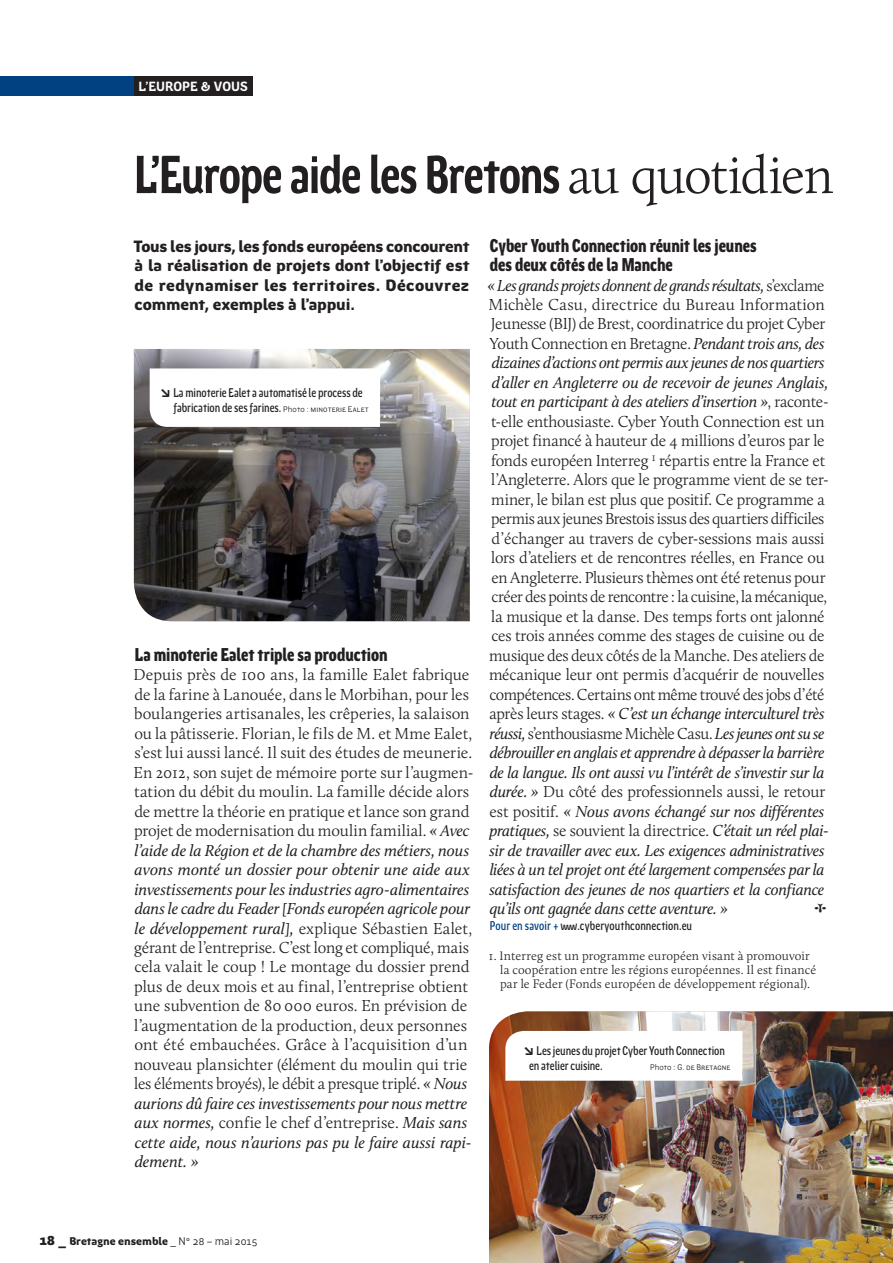
<style>
.page{position:relative;width:893px;height:1263px;background:#fff}
.page>*{position:absolute;margin:0;border:0;box-sizing:border-box;transform-origin:0 0}
.t1{font:700 54px "Region Bretagne Cond";letter-spacing:-.025em;color:#231f20}
._01-Inter{font:900 18.75px/19.5px "Region Bretagne Cond";letter-spacing:-.005em;color:#231f20}
._01_Texte_Courant{font:900 18.75px "Region Bretagne Cond";letter-spacing:-.005em;color:#231f20}
._01_Texte_Courant-2{font:300 16.5px/19.5px "Calluna";letter-spacing:-.005em;color:#231f20}
.t2{font:900 16.5px/19.5px "Region Bretagne";letter-spacing:.015em;color:#231f20;text-align:justify}
._01_Texte_Courant-3{font:16.5px "Region Bretagne";color:#231f20}
.t3{font:700 13.5px "Region Bretagne";color:#fff}
._01_Texte_Courant-4{font:500 12.75px/15px "Region Bretagne Cond";color:#231f20}
._01_mention{font:300 12.75px/14.2px "Calluna";letter-spacing:.01em;color:#231f20}
.t4{font:900 11.25px "Region Bretagne";color:#231f20}
.t5{font:8.25px "Region Bretagne";letter-spacing:.01em;color:#231f20}
.s1{font-family:"Calluna";font-weight:300}
.s2{font-size:18px}
.s3{font-family:"Region Bretagne";font-weight:400;font-size:8.25px}
.s4{font-weight:400;font-style:italic}
.s5{color:#014081}
.s6{font-size:15px}
.s7{font-weight:400}
</style>
<div class="page">
<div style="left:134px;top:76px;width:118px;height:20px;background:#231f20"></div>
<div style="left:0;top:76px;width:134px;height:20px;background:#014081"></div>
<img style="left:489px;top:1011px;width:404px;height:252px">
<img style="left:134px;top:349px;width:336px;height:272px">
<svg style="left:150px;top:368px;width:230px;height:59px"></svg>
<svg style="left:505px;top:1031px;width:237px;height:50px"></svg>
<p class="t3" style="left:138px;top:79px;width:111px">L’EUROPE &amp; VOUS</p>
<p class="t1" style="left:134px;top:145px;width:701px">L’Europe aide les Bretons <span class="s1">au quotidien</span></p>
<p class="t2" style="left:133px;top:237px;width:338px">Tous les jours, les fonds européens concourent à la réalisation de projets dont l’objectif est de redynamiser les territoires. Découvrez comment, exemples à l’appui.</p>
<p class="_01_Texte_Courant-4" style="left:173px;top:385px;width:197px;text-indent:-13px"><span class="s2">5</span> La minoterie Ealet a automatisé le process de fabrication de ses farines. <span class="s3">Photo : minoterie Ealet</span></p>
<p class="_01_Texte_Courant" style="left:135px;top:644px;width:254px">La minoterie Ealet triple sa production</p>
<p class="_01_Texte_Courant-2" style="left:134px;top:665px;width:342px">Depuis près de 100 ans, la famille Ealet fabrique de la farine à Lanouée, dans le Morbihan, pour les boulangeries artisanales, les crêperies, la salaison ou la pâtisserie. Florian, le fils de M. et Mme Ealet, s’est lui aussi lancé. Il suit des études de meunerie.<br>En 2012, son sujet de mémoire porte sur l’augmen&shy;tation du débit du moulin. La famille décide alors de mettre la théorie en pratique et lance son grand projet de modernisation du moulin familial. <span class="s4">« Avec l’aide de la Région et de la chambre des métiers, nous avons monté un dossier pour obtenir une aide aux investissements pour les industries agro-alimentaires dans le cadre du Feader [Fonds européen agricole pour le développement rural],</span> explique Sébastien Ealet, gérant de l’entreprise. C’est long et compliqué, mais cela valait le coup ! Le montage du dossier prend plus de deux mois et au final, l’entreprise obtient une subvention de 80 000 euros. En prévision de l’augmentation de la production, deux personnes ont été embauchées. Grâce à l’acquisition d’un nouveau plansichter (élément du moulin qui trie les éléments broyés), le débit a presque triplé. <span class="s4">« Nous aurions dû faire ces investissements pour nous mettre aux normes,</span> confie le chef d’entreprise. <span class="s4">Mais sans cette aide, nous n’aurions pas pu le faire aussi rapi&shy;dement. »</span></p>
<p class="_01-Inter" style="left:490px;top:236px;width:268px">Cyber Youth Connection réunit les jeunes des deux côtés de la Manche</p>
<p class="_01_Texte_Courant-2" style="left:487px;top:275px;width:343px"><span class="s4">« Les grands projets donnent de grands résultats,</span> s’exclame Michèle Casu, directrice du Bureau Information Jeunesse (BIJ) de Brest, coordinatrice du projet Cyber Youth Connection en Bretagne. <span class="s4">Pendant trois ans, des dizaines d’actions ont permis aux jeunes de nos quartiers d’aller en Angleterre ou de recevoir de jeunes Anglais, tout en participant à des ateliers d’insertion »</span>, raconte&shy;t-elle enthousiaste. Cyber Youth Connection est un projet financé à hauteur de 4 millions d’euros par le fonds européen Interreg <sup>1</sup> répartis entre la France et l’Angleterre. Alors que le programme vient de se ter&shy;miner, le bilan est plus que positif. Ce programme a permis aux jeunes Brestois issus des quartiers difficiles d’échanger au travers de cyber-sessions mais aussi lors d’ateliers et de rencontres réelles, en France ou en Angleterre. Plusieurs thèmes ont été retenus pour créer des points de rencontre : la cuisine, la mécanique, la musique et la danse. Des temps forts ont jalonné ces trois années comme des stages de cuisine ou de musique des deux côtés de la Manche. Des ateliers de mécanique leur ont permis d’acquérir de nouvelles compétences. Certains ont même trouvé des jobs d’été après leurs stages. <span class="s4">« C’est un échange interculturel très réussi,</span> s’enthousiasme Michèle Casu. <span class="s4">Les jeunes ont su se débrouiller en anglais et apprendre à dépasser la barrière de la langue. Ils ont aussi vu l’intérêt de s’investir sur la durée. »</span> Du côté des professionnels aussi, le retour est positif. <span class="s4">« Nous avons échangé sur nos différentes pratiques,</span> se souvient la directrice. <span class="s4">C’était un réel plai&shy;sir de travailler avec eux. Les exigences administratives liées à un tel projet ont été largement compensées par la satisfaction des jeunes de nos quartiers et la confiance qu’ils ont gagnée dans cette aventure. »</span></p>
<p class="_01_Texte_Courant-3" style="left:814px;top:899px;width:15px">v</p>
<p class="_01_Texte_Courant-4" style="left:490px;top:918px;width:204px"><span class="s5">Pour en savoir +</span> www.cyberyouthconnection.eu</p>
<p class="_01_mention" style="left:500px;top:948px;width:318px;text-indent:-11px">1. Interreg est un programme européen visant à promouvoir la coopération entre les régions européennes. Il est financé par le Feder (Fonds européen de développement régional).</p>
<p class="_01_Texte_Courant-4" style="left:529px;top:1043px;width:197px;text-indent:-6px"><span class="s2">5</span> Les jeunes du projet Cyber Youth Connection en atelier cuisine.</p>
<p class="t5" style="left:650px;top:1063px;width:82px">Photo : G. de Bretagne</p>
<p class="t4" style="left:39px;top:1235px;width:219px"><span class="s6">18 _</span> Bretagne ensemble <span class="s7">_ N° 28 – mai 2015</span></p>
</div>
